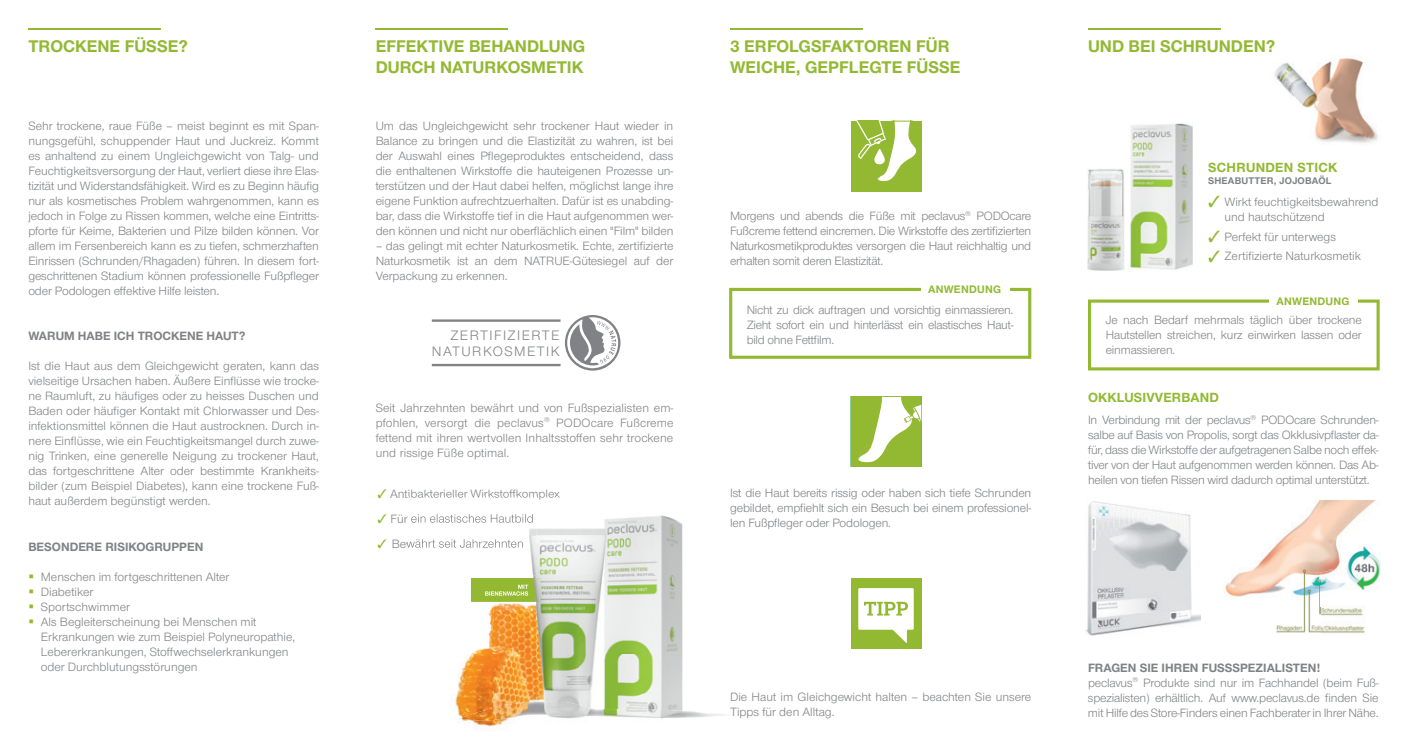
<style>
.page{position:relative;width:1407px;height:745px;background:#fff}
.page>*{position:absolute;margin:0;border:0;box-sizing:border-box;transform-origin:0 0}
.t1{font:17.5px/21px "Nimbus San Nov Bol";color:#93b933}
.t2{font:14.12px/16.5px "Nimbus San Nov";letter-spacing:.1em;color:#808285;text-align:right}
.t3{font:13.75px "Nimbus San Nov Bol";letter-spacing:.01em;color:#93b933}
.t4{font:12.5px/15px "Nimbus San Nov";letter-spacing:-.005em;color:#808285;text-align:justify}
.t5{font:12.5px "Nimbus San Nov Bol";color:#808285}
.t6{font:11.25px "Nimbus San Nov Bol";letter-spacing:.02em;color:#93b933}
.t7{font:10px "Nimbus San Nov Bol";letter-spacing:.02em;color:#808285}
.s1{color:#93b933}
</style>
<div class="page">
<hr style="left:28px;top:28px;width:133px;height:2px;background:#93b933">
<hr style="left:376px;top:28px;width:132px;height:2px;background:#93b933">
<hr style="left:730px;top:28px;width:132px;height:2px;background:#93b933">
<hr style="left:1088px;top:28px;width:132px;height:2px;background:#93b933">
<svg style="left:729px;top:288px;width:302px;height:70px"></svg>
<div style="left:921px;top:277px;width:88px;height:28px;background:#fff"></div>
<svg style="left:1088px;top:299px;width:291px;height:71px"></svg>
<div style="left:1269px;top:289px;width:89px;height:28px;background:#fff"></div>
<svg style="left:565px;top:315px;width:55px;height:55px"></svg>
<hr style="left:432px;top:319px;width:128px;height:2px;background:#808285">
<hr style="left:432px;top:363px;width:128px;height:3px;background:#808285">
<div style="left:850px;top:120px;width:71px;height:71px;background:#93b933"></div>
<svg style="left:850px;top:120px;width:71px;height:64px"></svg>
<svg style="left:850px;top:396px;width:71px;height:70px"></svg>
<img style="left:1225px;top:500px;width:156px;height:133px">
<img style="left:1086px;top:501px;width:114px;height:135px">
<div style="left:850px;top:578px;width:71px;height:70px;background:#93b933"></div>
<svg style="left:858px;top:588px;width:56px;height:54px"></svg>
<img style="left:1087px;top:123px;width:106px;height:148px">
<img style="left:1125px;top:123px;width:2px;height:148px">
<img style="left:1274px;top:58px;width:104px;height:85px">
<img style="left:412px;top:522px;width:124px;height:13px">
<img style="left:536px;top:499px;width:147px;height:36px">
<img style="left:408px;top:535px;width:286px;height:192px">
<img style="left:408px;top:496px;width:152px;height:3px">
<img style="left:411px;top:514px;width:122px;height:8px">
<img style="left:408px;top:539px;width:115px;height:8px">
<img style="left:471px;top:577px;width:69px;height:24px">
<svg style="left:518px;top:584px;width:10px;height:4px"></svg>
<img style="left:485px;top:591px;width:43px;height:4px">
<img style="left:460px;top:700px;width:124px;height:19px">
<img style="left:584px;top:705px;width:124px;height:12px">
<h1 class="t1" style="left:28px;top:36px;width:161px">TROCKENE FÜSSE?</h1>
<h1 class="t1" style="left:730px;top:36px;width:232px">3 ERFOLGSFAKTOREN FÜR<br>WEICHE, GEPFLEGTE FÜSSE</h1>
<h1 class="t1" style="left:376px;top:36px;width:211px">EFFEKTIVE BEHANDLUNG<br>DURCH NATURKOSMETIK</h1>
<p class="t4" style="left:28px;top:118px;width:292px">Sehr trockene, raue Füße – meist beginnt es mit Span&shy;nungsgefühl, schuppender Haut und Juckreiz. Kommt es anhaltend zu einem Ungleichgewicht von Talg- und Feuchtigkeitsversorgung der Haut, verliert diese ihre Elas&shy;tizität und Widerstandsfähigkeit. Wird es zu Beginn häufig nur als kosmetisches Problem wahrgenommen, kann es jedoch in Folge zu Rissen kommen, welche eine Eintritts&shy;pforte für Keime, Bakterien und Pilze bilden können. Vor allem im Fersenbereich kann es zu tiefen, schmerzhaften Einrissen (Schrunden/Rhagaden) führen. In diesem fort&shy;geschrittenen Stadium können professionelle Fußpfleger oder Podologen effektive Hilfe leisten.</p>
<p class="t5" style="left:28px;top:328px;width:219px">WARUM HABE ICH TROCKENE HAUT?</p>
<p class="t4" style="left:28px;top:358px;width:292px">Ist die Haut aus dem Gleichgewicht geraten, kann das vielseitige Ursachen haben. Äußere Einflüsse wie trocke&shy;ne Raumluft, zu häufiges oder zu heisses Duschen und Baden oder häufiger Kontakt mit Chlorwasser und Des&shy;infektionsmittel können die Haut austrocknen. Durch in&shy;nere Einflüsse, wie ein Feuchtigkeitsmangel durch zuwe&shy;nig Trinken, eine generelle Neigung zu trockener Haut, das fortgeschrittene Alter oder bestimmte Krankheits&shy;bilder (zum Beispiel Diabetes), kann eine trockene Fuß&shy;haut außerdem begünstigt werden.</p>
<p class="t5" style="left:28px;top:538px;width:177px">BESONDERE RISIKOGRUPPEN</p>
<p class="t4" style="left:28px;top:568px;width:202px"><span class="s1">▪</span> Menschen im fortgeschrittenen Alter</p>
<p class="t4" style="left:28px;top:583px;width:66px"><span class="s1">▪</span> Diabetiker</p>
<p class="t4" style="left:28px;top:598px;width:103px"><span class="s1">▪</span> Sportschwimmer</p>
<p class="t4" style="left:41px;top:613px;width:256px;text-align:left;text-indent:-12px"><span class="s1">▪</span> Als Begleiterscheinung bei Menschen mit Erkrankungen wie zum Beispiel Polyneuropathie, Lebererkrankungen, Stoffwechselerkrankungen oder Durchblutungsstörungen</p>
<p class="t4" style="left:376px;top:118px;width:299px">Um das Ungleichgewicht sehr trockener Haut wieder in Balance zu bringen und die Elastizität zu wahren, ist bei der Auswahl eines Pflegeproduktes entscheidend, dass die enthaltenen Wirkstoffe die hauteigenen Prozesse un&shy;terstützen und der Haut dabei helfen, möglichst lange ihre eigene Funktion aufrechtzuerhalten. Dafür ist es unabding&shy;bar, dass die Wirkstoffe tief in die Haut aufgenommen wer&shy;den können und nicht nur oberflächlich einen "Film" bilden</p>
<p class="t4" style="left:376px;top:238px;width:299px">– das gelingt mit echter Naturkosmetik. Echte, zertifizierte Naturkosmetik ist an dem NATRUE-Gütesiegel auf der Verpackung zu erkennen.</p>
<p class="t2" style="left:432px;top:327px;width:129px">ZERTIFIZIERTE<br>NATURKOSMETIK</p>
<p class="t4" style="left:376px;top:400px;width:299px">Seit Jahrzehnten bewährt und von Fußspezialisten em&shy;pfohlen, versorgt die peclavus<sup>®</sup> PODOcare Fußcreme fettend mit ihren wertvollen Inhaltsstoffen sehr trockene und rissige Füße optimal.</p>
<p class="t4" style="left:377px;top:485px;width:184px"><span class="s1">✓</span> Antibakterieller Wirkstoffkomplex</p>
<p class="t4" style="left:730px;top:208px;width:303px">Morgens und abends die Füße mit peclavus<sup>®</sup> PODOcare Fußcreme fettend eincremen. Die Wirkstoffe des zertifizierten Naturkosmetikproduktes versorgen die Haut reichhaltig und erhalten somit deren Elastizität.</p>
<p class="t6" style="left:928px;top:282px;width:74px">ANWENDUNG</p>
<p class="t4" style="left:747px;top:302px;width:268px">Nicht zu dick auftragen und vorsichtig einmassieren.<br>Zieht sofort ein und hinterlässt ein elastisches Haut&shy;bild ohne Fettfilm.</p>
<p class="t4" style="left:730px;top:485px;width:303px">Ist die Haut bereits rissig oder haben sich tiefe Schrunden gebildet, empfiehlt sich ein Besuch bei einem professionel&shy;len Fußpfleger oder Podologen.</p>
<p class="t4" style="left:730px;top:689px;width:303px">Die Haut im Gleichgewicht halten – beachten Sie unsere<br>Tipps für den Alltag.</p>
<h1 class="t1" style="left:1088px;top:36px;width:189px">UND BEI SCHRUNDEN?</h1>
<p class="t3" style="left:1208px;top:159px;width:131px">SCHRUNDEN STICK</p>
<p class="t7" style="left:1208px;top:175px;width:125px">SHEABUTTER, JOJOBAÖL</p>
<p class="t4" style="left:1224px;top:195px;width:156px;text-indent:-16px"><span class="s1">✓</span> Wirkt feuchtigkeitsbewahrend und hautschützend</p>
<p class="t4" style="left:1208px;top:229px;width:129px"><span class="s1">✓</span> Perfekt für unterwegs</p>
<p class="t4" style="left:1208px;top:249px;width:154px"><span class="s1">✓</span> Zertifizierte Naturkosmetik</p>
<p class="t6" style="left:1276px;top:294px;width:74px">ANWENDUNG</p>
<p class="t4" style="left:1105px;top:312px;width:258px">Je nach Bedarf mehrmals täglich über trockene Hautstellen streichen, kurz einwirken lassen oder einmassieren.</p>
<p class="t3" style="left:1088px;top:389px;width:132px">OKKLUSIVVERBAND</p>
<p class="t4" style="left:1088px;top:412px;width:292px">In Verbindung mit der peclavus<sup>®</sup> PODOcare Schrunden&shy;salbe auf Basis von Propolis, sorgt das Okklusivpflaster da&shy;für, dass die Wirkstoffe der aufgetragenen Salbe noch effek&shy;tiver von der Haut aufgenommen werden können. Das Ab&shy;heilen von tiefen Rissen wird dadurch optimal unterstützt.</p>
<p class="t5" style="left:1088px;top:659px;width:234px">FRAGEN SIE IHREN FUSSSPEZIALISTEN!</p>
<p class="t4" style="left:1088px;top:674px;width:292px">peclavus<sup>®</sup> Produkte sind nur im Fachhandel (beim Fuß&shy;spezialisten) erhältlich. Auf www.peclavus.de finden Sie mit Hilfe des Store-Finders einen Fachberater in Ihrer Nähe.</p>
</div>
